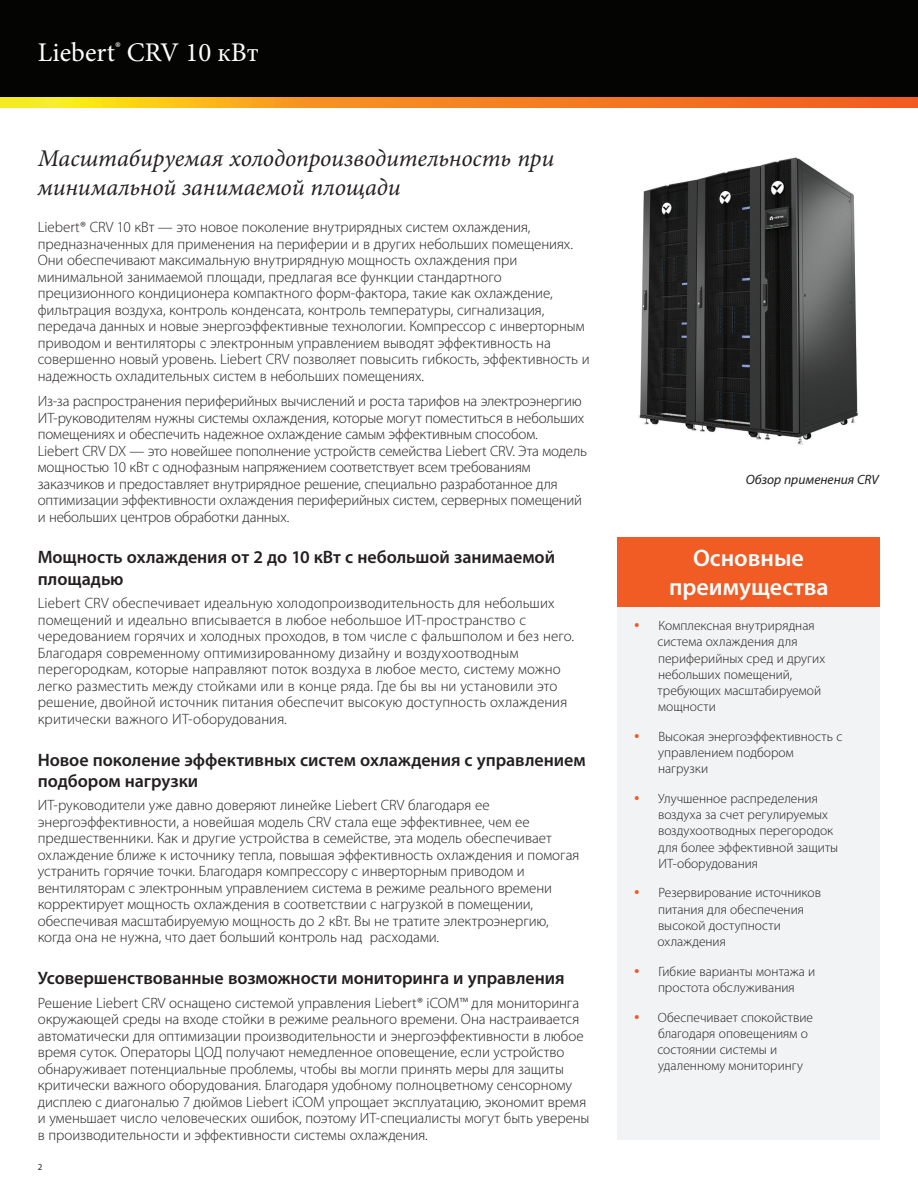
<style>
.page{position:relative;width:918px;height:1188px;background:#fff}
.page>*{position:absolute;margin:0;border:0;box-sizing:border-box;transform-origin:0 0}
.t1{font:27px "Minion Pro";color:#fff}
.t2{font:italic 24px/28.8px "Minion Pro";letter-spacing:-.005em;color:#231f20}
.t3{font:600 24px/28.8px "Myriad Pro";color:#fff;text-align:center}
.t4{font:600 18px/21.6px "Myriad Pro";letter-spacing:-.005em;color:#231f20}
.t5{font:300 15px/16.5px "Myriad Pro";letter-spacing:-.005em;color:#231f20}
.t6{font:300 13.5px/16.2px "Myriad Pro";color:#231f20}
.t7{font:italic 13.5px "Myriad Pro";color:#231f20}
.t8{font:9px "Myriad Pro";color:#231f20}
</style>
<div class="page">
<div style="left:0;top:0;width:918px;height:108px;background:#040503"></div>
<svg style="left:0;top:98px;width:918px;height:10px;background:#f5921f"></svg>
<div style="left:617px;top:586px;width:263px;height:554px;background:#f2f3f4"></div>
<div style="left:617px;top:537px;width:263px;height:69px;background:#f15b24"></div>
<img style="left:639px;top:157px;width:219px;height:288px">
<h1 class="t1" style="left:38px;top:34px;width:222px">Liebert<sup>®</sup> CRV 10 кВт</h1>
<h2 class="t2" style="left:38px;top:144px;width:518px">Масштабируемая холодопроизводительность при минимальной занимаемой площади</h2>
<p class="t5" style="left:38px;top:219px;width:553px">Liebert® CRV 10 кВт — это новое поколение внутрирядных систем охлаждения, предназначенных для применения на периферии и в других небольших помещениях.<br>Они обеспечивают максимальную внутрирядную мощность охлаждения при минимальной занимаемой площади, предлагая все функции стандартного прецизионного кондиционера компактного форм-фактора, такие как охлаждение, фильтрация воздуха, контроль конденсата, контроль температуры, сигнализация, передача данных и новые энергоэффективные технологии. Компрессор с инверторным приводом и вентиляторы с электронным управлением выводят эффективность на совершенно новый уровень. Liebert CRV позволяет повысить гибкость, эффективность и надежность охладительных систем в небольших помещениях.</p>
<p class="t5" style="left:38px;top:393px;width:551px">Из-за распространения периферийных вычислений и роста тарифов на электроэнергию ИТ-руководителям нужны системы охлаждения, которые могут поместиться в небольших помещениях и обеспечить надежное охлаждение самым эффективным способом.<br>Liebert CRV DX — это новейшее пополнение устройств семейства Liebert CRV. Эта модель мощностью 10 кВт с однофазным напряжением соответствует всем требованиям заказчиков и предоставляет внутрирядное решение, специально разработанное для оптимизации эффективности охлаждения периферийных систем, серверных помещений и небольших центров обработки данных.</p>
<p class="t4" style="left:38px;top:547px;width:519px">Мощность охлаждения от 2 до 10 кВт с небольшой занимаемой площадью</p>
<p class="t5" style="left:38px;top:595px;width:538px">Liebert CRV обеспечивает идеальную холодопроизводительность для небольших помещений и идеально вписывается в любое небольшое ИТ-пространство с чередованием горячих и холодных проходов, в том числе с фальшполом и без него.<br>Благодаря современному оптимизированному дизайну и воздухоотводным перегородкам, которые направляют поток воздуха в любое место, систему можно легко разместить между стойками или в конце ряда. Где бы вы ни установили это решение, двойной источник питания обеспечит высокую доступность охлаждения критически важного ИТ-оборудования.</p>
<p class="t4" style="left:38px;top:749px;width:549px">Новое поколение эффективных систем охлаждения с управлением подбором нагрузки</p>
<p class="t5" style="left:38px;top:797px;width:543px">ИТ-руководители уже давно доверяют линейке Liebert CRV благодаря ее энергоэффективности, а новейшая модель CRV стала еще эффективнее, чем ее предшественники. Как и другие устройства в семействе, эта модель обеспечивает охлаждение ближе к источнику тепла, повышая эффективность охлаждения и помогая устранить горячие точки. Благодаря компрессору с инверторным приводом и вентиляторам с электронным управлением система в режиме реального времени корректирует мощность охлаждения в соответствии с нагрузкой в помещении, обеспечивая масштабируемую мощность до 2 кВт. Вы не тратите электроэнергию, когда она не нужна, что дает больший контроль над расходами.</p>
<p class="t4" style="left:38px;top:968px;width:528px">Усовершенствованные возможности мониторинга и управления</p>
<p class="t5" style="left:38px;top:995px;width:553px">Решение Liebert CRV оснащено системой управления Liebert® iCOM™ для мониторинга окружающей среды на входе стойки в режиме реального времени. Она настраивается автоматически для оптимизации производительности и энергоэффективности в любое время суток. Операторы ЦОД получают немедленное оповещение, если устройство обнаруживает потенциальные проблемы, чтобы вы могли принять меры для защиты критически важного оборудования. Благодаря удобному полноцветному сенсорному дисплею с диагональю 7 дюймов Liebert iCOM упрощает эксплуатацию, экономит время и уменьшает число человеческих ошибок, поэтому ИТ-специалисты могут быть уверены в производительности и эффективности системы охлаждения.</p>
<p class="t8" style="left:38px;top:1161px;width:6px">2</p>
<p class="t7" style="left:746px;top:472px;width:134px">Обзор применения CRV</p>
<h2 class="t3" style="left:669px;top:544px;width:161px">Основные преимущества</h2>
<p class="t6" style="left:657px;top:618px;width:169px">Комплексная внутрирядная система охлаждения для периферийных сред и других небольших помещений, требующих масштабируемой мощности</p>
<p class="t6" style="left:658px;top:728px;width:186px">Высокая энергоэффективность с управлением подбором нагрузки</p>
<p class="t6" style="left:658px;top:791px;width:182px">Улучшенное распределения воздуха за счет регулируемых воздухоотводных перегородок для более эффективной защиты<br>ИТ-оборудования</p>
<p class="t6" style="left:657px;top:885px;width:165px">Резервирование источников питания для обеспечения высокой доступности охлаждения</p>
<p class="t6" style="left:658px;top:963px;width:159px">Гибкие варианты монтажа и простота обслуживания</p>
<p class="t6" style="left:657px;top:1009px;width:157px">Обеспечивает спокойствие благодаря оповещениям о состоянии системы и удаленному мониторингу</p>
</div>
